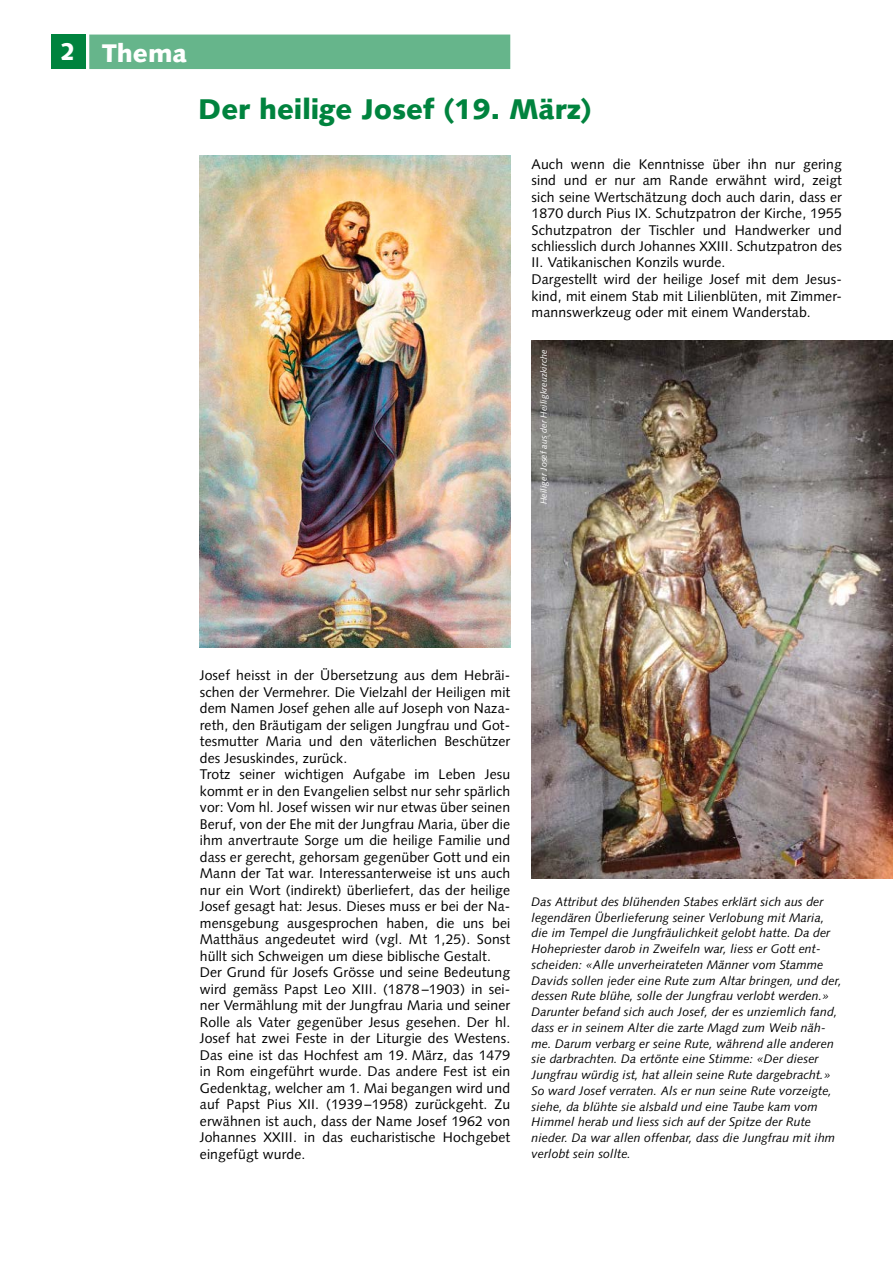
<style>
.page{position:relative;width:893px;height:1263px;background:#fff}
.page>*{position:absolute;margin:0;border:0;box-sizing:border-box;transform-origin:0 0}
.t1{font:900 28.5px "Syntax";color:#00833e}
.t2{font:900 25.5px "Syntax";color:#fff}
.t3{font:14.1px/16.5px "Syntax";letter-spacing:.01em;color:#000}
.t4{font:italic 12.3px/15.8px "Syntax";letter-spacing:.005em;color:#000}
.t5{font:italic 9px "Syntax";letter-spacing:.005em;color:#fff}
.s1{font-size:24px}
</style>
<div class="page">
<div style="left:51px;top:35px;width:34px;height:34px;background:#00833e"></div>
<div style="left:89px;top:35px;width:421px;height:34px;background:#66b58b"></div>
<img style="left:200px;top:156px;width:310px;height:491px">
<img style="left:531px;top:340px;width:362px;height:538px">
<h2 class="t2" style="left:60px;top:38px;width:128px"><span class="s1">2</span> Thema</h2>
<h1 class="t1" style="left:198px;top:92px;width:395px">Der heilige Josef (19. März)</h1>
<p class="t3" style="left:531px;top:155px;width:312px">Auch wenn die Kenntnisse über ihn nur gering sind und er nur am Rande erwähnt wird, zeigt sich seine Wertschätzung doch auch darin, dass er 1870 durch Pius IX. Schutzpatron der Kirche, 1955<br>Schutzpatron der Tischler und Handwerker und schliesslich durch Johannes XXIII. Schutzpatron des II. Vatikanischen Konzils wurde.<br>Dargestellt wird der heilige Josef mit dem Jesus&shy;kind, mit einem Stab mit Lilienblüten, mit Zimmer&shy;mannswerkzeug oder mit einem Wanderstab.</p>
<p class="t5" style="left:538px;top:504px;width:156px;rotate:-90deg">Heiliger Josef aus der Heiligkreuzkirche</p>
<p class="t3" style="left:200px;top:667px;width:312px">Josef heisst in der Übersetzung aus dem Hebräi&shy;schen der Vermehrer. Die Vielzahl der Heiligen mit dem Namen Josef gehen alle auf Joseph von Naza&shy;reth, den Bräutigam der seligen Jungfrau und Got&shy;tesmutter Maria und den väterlichen Beschützer des Jesuskindes, zurück.<br>Trotz seiner wichtigen Aufgabe im Leben Jesu kommt er in den Evangelien selbst nur sehr spärlich vor: Vom hl. Josef wissen wir nur etwas über seinen Beruf, von der Ehe mit der Jungfrau Maria, über die ihm anvertraute Sorge um die heilige Familie und dass er gerecht, gehorsam gegenüber Gott und ein Mann der Tat war. Interessanterweise ist uns auch nur ein Wort (indirekt) überliefert, das der heilige Josef gesagt hat: Jesus. Dieses muss er bei der Na&shy;mensgebung ausgesprochen haben, die uns bei Matthäus angedeutet wird (vgl. Mt 1,25). Sonst hüllt sich Schweigen um diese biblische Gestalt.<br>Der Grund für Josefs Grösse und seine Bedeutung wird gemäss Papst Leo XIII. (1878 –1903) in sei&shy;ner Vermählung mit der Jungfrau Maria und seiner Rolle als Vater gegenüber Jesus gesehen. Der hl.<br>Josef hat zwei Feste in der Liturgie des Westens.<br>Das eine ist das Hochfest am 19. März, das 1479 in Rom eingeführt wurde. Das andere Fest ist ein Gedenktag, welcher am 1. Mai begangen wird und auf Papst Pius XII. (1939 –1958) zurückgeht. Zu erwähnen ist auch, dass der Name Josef 1962 von Johannes XXIII. in das eucharistische Hochgebet eingefügt wurde.</p>
<p class="t4" style="left:531px;top:894px;width:312px">Das Attribut des blühenden Stabes erklärt sich aus der legendären Überlieferung seiner Verlobung mit Maria, die im Tempel die Jungfräulichkeit gelobt hatte. Da der Hohepriester darob in Zweifeln war, liess er Gott ent&shy;scheiden: «Alle unverheirateten Männer vom Stamme Davids sollen jeder eine Rute zum Altar bringen, und der, dessen Rute blühe, solle der Jungfrau verlobt werden.» Darunter befand sich auch Josef, der es unziemlich fand, dass er in seinem Alter die zarte Magd zum Weib näh&shy;me. Darum verbarg er seine Rute, während alle anderen sie darbrachten. Da ertönte eine Stimme: «Der dieser Jungfrau würdig ist, hat allein seine Rute dargebracht.» So ward Josef verraten. Als er nun seine Rute vorzeigte, siehe, da blühte sie alsbald und eine Taube kam vom Himmel herab und liess sich auf der Spitze der Rute nieder. Da war allen offenbar, dass die Jungfrau mit ihm verlobt sein sollte.</p>
</div>
